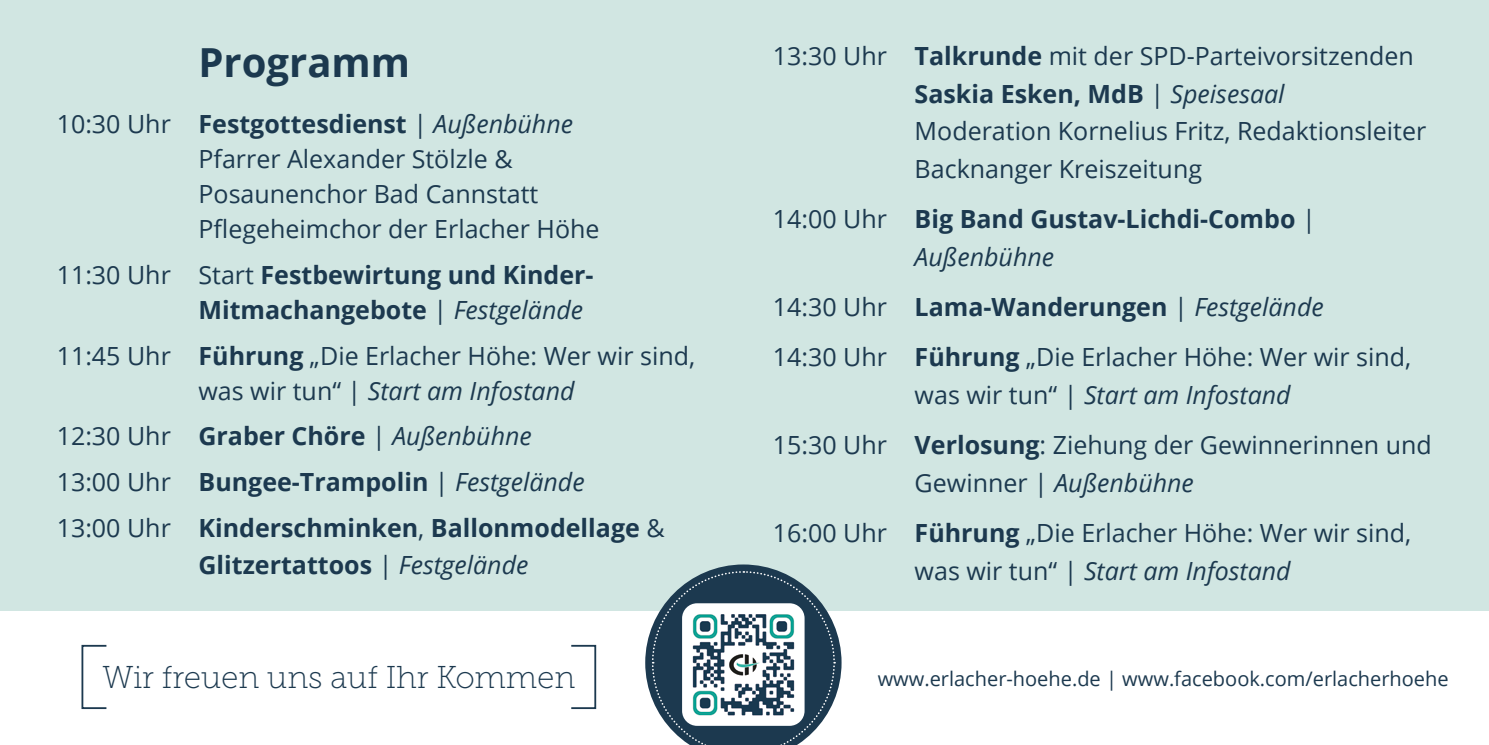
<style>
.page{position:relative;width:1489px;height:745px;background:#fff}
.page>*{position:absolute;margin:0;border:0;box-sizing:border-box;transform-origin:0 0}
.t1{font:700 40px "Open Sans";color:#1c394f}
.t2{font:31.5px "Museo Slab 100";color:#1c394f}
.t3{font:25px/35px "Open Sans";color:#1c394f}
.t4{font:700 25px/45.8px "Open Sans";color:#1c394f}
.t5{font:italic 25px "Open Sans";color:#1c394f}
.t6{font:20px "Open Sans";color:#1c394f}
.s1{font-weight:700}
.s2{font-style:italic}
.s3{font-weight:400}
.s4{font-weight:400;font-style:italic}
.s5{font-style:normal}
</style>
<div class="page">
<div style="left:0;top:0;width:1488px;height:609px;background:#d1e6e2"></div>
<svg style="left:645px;top:564px;width:196px;height:181px"></svg>
<img style="left:682px;top:603px;width:122px;height:122px">
<div style="left:81px;top:644px;width:26px;height:64px;border:2px solid #1c394f"></div>
<div style="left:570px;top:644px;width:26px;height:64px;border:2px solid #1c394f"></div>
<h1 class="t1" style="left:198px;top:34px;width:213px">Programm</h1>
<p class="t3" style="left:198px;top:106px;width:402px;text-indent:-142px">10:30 Uhr <span class="s1">Festgottesdienst</span> | <span class="s2">Außenbühne </span>Pfarrer Alexander Stölzle &amp; Posaunenchor Bad Cannstatt Pflegeheimchor der Erlacher Höhe</p>
<p class="t4" style="left:198px;top:256px;width:396px;line-height:35px;text-indent:-142px"><span class="s3">11:30 Uhr Start</span> Festbewirtung und Kinder-<br>Mitmachangebote <span class="s3">|</span> <span class="s4">Festgelände</span></p>
<p class="t3" style="left:198px;top:337px;width:498px;text-indent:-142px">11:45 Uhr <span class="s1">Führung</span> „Die Erlacher Höhe: Wer wir sind, was wir tun“ | <span class="s2">Start am Infostand</span></p>
<p class="t4" style="left:57px;top:412px;width:609px"><span class="s3">12:30 Uhr</span> Graber Chöre <span class="s3">|</span> <span class="s4">Außenbühne<br></span><span class="s3">13:00 Uhr</span> Bungee-Trampolin <span class="s3">|</span> <span class="s4">Festgelände<br></span><span class="s3">13:00 Uhr</span> Kinderschminken<span class="s3">,</span> Ballonmodellage <span class="s3">&amp;</span></p>
<p class="t4" style="left:198px;top:541px;width:331px">Glitzertattoos <span class="s3">|</span> <span class="s4">Festgelände</span></p>
<p class="t2" style="left:102px;top:659px;width:474px">Wir freuen uns auf Ihr Kommen</p>
<p class="t3" style="left:914px;top:37px;width:513px;line-height:37.5px;text-indent:-142px">13:30 Uhr <span class="s1">Talkrunde</span> mit der SPD-Parteivorsitzenden <span class="s1">Saskia Esken, MdB</span> | <span class="s2">Speisesaal </span>Moderation Kornelius Fritz, Redaktionsleiter Backnanger Kreiszeitung</p>
<p class="t4" style="left:914px;top:199px;width:402px;line-height:37.5px;text-indent:-142px"><span class="s3">14:00 Uhr</span> Big Band Gustav-Lichdi-Combo <span class="s3">|<br></span><span class="s4">Außenbühne</span></p>
<p class="t3" style="left:772px;top:281px;width:640px;line-height:50.2px">14:30 Uhr <span class="s1">Lama-Wanderungen</span> | <span class="s2">Festgelände<br></span>14:30 Uhr <span class="s1">Führung</span> „Die Erlacher Höhe: Wer wir sind,</p>
<p class="t3" style="left:772px;top:369px;width:660px;line-height:50.2px;text-align:center">was wir tun“ | <span class="s2">Start am Infostand<br></span>15:30 Uhr <span class="s1">Verlosung</span>: Ziehung der Gewinnerinnen und</p>
<p class="t3" style="left:772px;top:456px;width:640px;line-height:50.2px;text-indent:142px">Gewinner | <span class="s2">Außenbühne<br></span>16:00 Uhr <span class="s1">Führung</span> „Die Erlacher Höhe: Wer wir sind,</p>
<p class="t5" style="left:914px;top:553px;width:377px"><span class="s5">was wir tun“ |</span> Start am Infostand</p>
<p class="t6" style="left:877px;top:665px;width:572px">www.erlacher-hoehe.de | www.facebook.com/erlacherhoehe</p>
</div>
